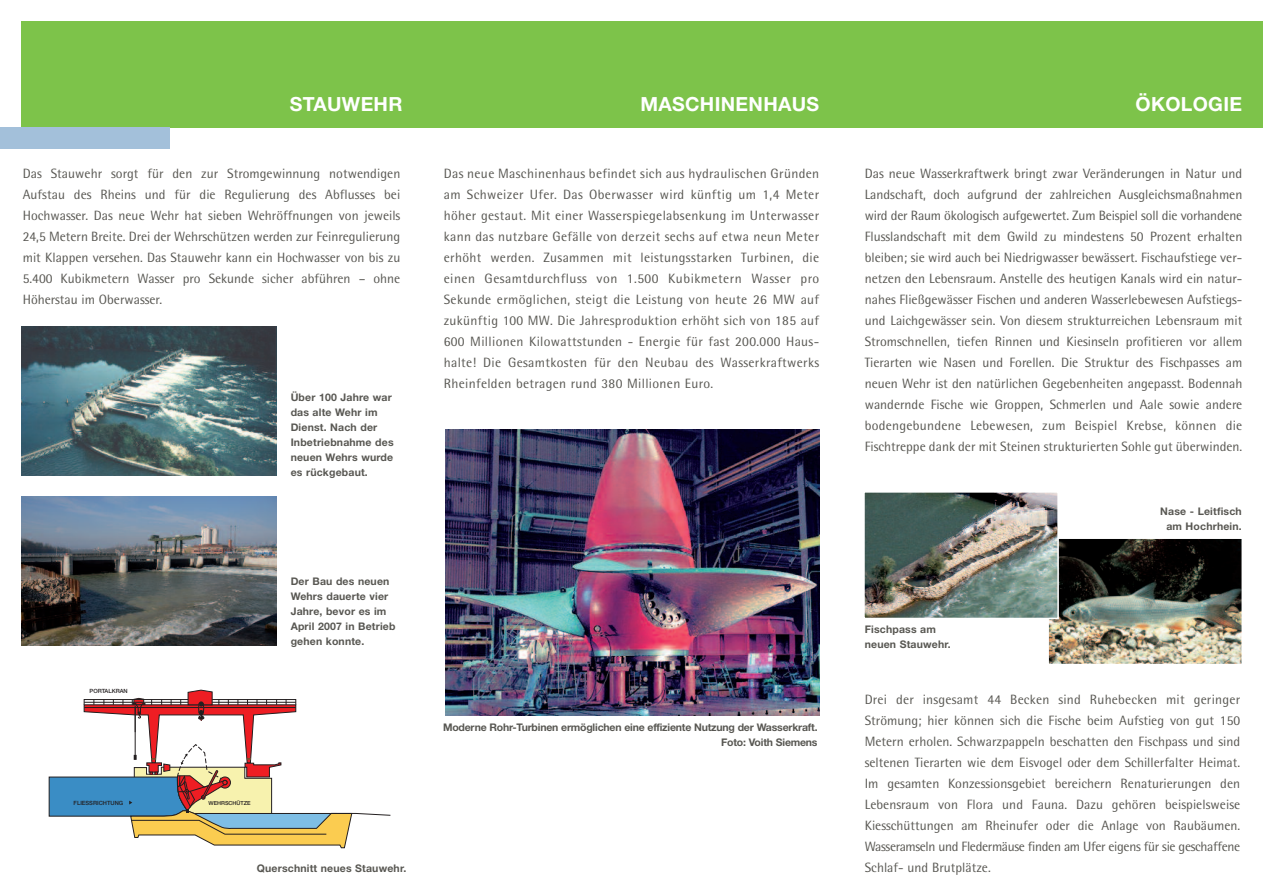
<style>
.page{position:relative;width:1263px;height:893px;background:#fff}
.page>*{position:absolute;margin:0;border:0;box-sizing:border-box;transform-origin:0 0}
.t1{font:700 19.5px "Helvetica Neue";letter-spacing:.015em;color:#fff}
.t2{font:13.5px/21px "Rotis Semi Sans";color:#585752;text-align:justify}
.t3{font:700 10.5px/15px "Helvetica Neue";letter-spacing:.015em;color:#585752}
.t4{font:700 10.5px/15px "Helvetica Neue";letter-spacing:-.02em;color:#585752;text-align:right}
.t5{font:500 5.7px "Helvetica Neue";color:#231f20}
.t6{font:500 5.55px "Helvetica Neue";color:#231f20}
</style>
<div class="page">
<div style="left:22px;top:21px;width:1241px;height:107px;background:#7dc34a"></div>
<div style="left:0;top:128px;width:170px;height:21px;background:#a3c0da"></div>
<img style="left:1050px;top:540px;width:190px;height:122px">
<div style="left:1047px;top:537px;width:196px;height:128px;border:2px solid #fff"></div>
<img style="left:866px;top:494px;width:190px;height:122px">
<div style="left:863px;top:491px;width:196px;height:128px;border:2px solid #fff"></div>
<svg style="left:49px;top:690px;width:341px;height:158px"></svg>
<img style="left:21px;top:327px;width:255px;height:148px">
<img style="left:21px;top:497px;width:255px;height:149px">
<img style="left:445px;top:430px;width:374px;height:286px">
<h1 class="t1" style="left:290px;top:97px;width:114px">STAUWEHR</h1>
<p class="t2" style="left:23px;top:164px;width:379px">Das Stauwehr sorgt für den zur Stromgewinnung notwendigen Aufstau des Rheins und für die Regulierung des Abflusses bei Hochwasser. Das neue Wehr hat sieben Wehröffnungen von jeweils 24,5 Metern Breite. Drei der Wehrschützen werden zur Feinregulierung mit Klappen versehen. Das Stauwehr kann ein Hochwasser von bis zu 5.400 Kubikmetern Wasser pro Sekunde sicher abführen – ohne Höherstau im Oberwasser.</p>
<p class="t3" style="left:291px;top:391px;width:104px">Über 100 Jahre war das alte Wehr im<br>Dienst. Nach der<br>Inbetriebnahme des neuen Wehrs wurde es rückgebaut.</p>
<p class="t5" style="left:89px;top:689px;width:40px">PORTALKRAN</p>
<p class="t3" style="left:291px;top:575px;width:106px">Der Bau des neuen<br>Wehrs dauerte vier<br>Jahre, bevor es im<br>April 2007 in Betrieb gehen konnte.</p>
<p class="t5" style="left:74px;top:801px;width:51px">FLIESSRICHTUNG</p>
<p class="t6" style="left:208px;top:801px;width:44px">WEHRSCHÜTZE</p>
<p class="t3" style="left:257px;top:862px;width:151px">Querschnitt neues Stauwehr.</p>
<h1 class="t1" style="left:640px;top:97px;width:180px">MASCHINENHAUS</h1>
<h1 class="t1" style="left:1135px;top:97px;width:108px">ÖKOLOGIE</h1>
<p class="t2" style="left:444px;top:164px;width:377px">Das neue Maschinenhaus befindet sich aus hydraulischen Gründen am Schweizer Ufer. Das Oberwasser wird künftig um 1,4 Meter höher gestaut. Mit einer Wasserspiegelabsenkung im Unterwasser kann das nutzbare Gefälle von derzeit sechs auf etwa neun Meter erhöht werden. Zusammen mit leistungsstarken Turbinen, die einen Gesamtdurchfluss von 1.500 Kubikmetern Wasser pro Sekunde ermöglichen, steigt die Leistung von heute 26 MW auf zukünftig 100 MW. Die Jahresproduktion erhöht sich von 185 auf 600 Millionen Kilowattstunden - Energie für fast 200.000 Haus&shy;halte! Die Gesamtkosten für den Neubau des Wasserkraftwerks Rheinfelden betragen rund 380 Millionen Euro.</p>
<p class="t4" style="left:443px;top:720px;width:376px">Moderne Rohr-Turbinen ermöglichen eine effiziente Nutzung der Wasserkraft.<br>Foto: Voith Siemens</p>
<p class="t2" style="left:865px;top:164px;width:379px">Das neue Wasserkraftwerk bringt zwar Veränderungen in Natur und Landschaft, doch aufgrund der zahlreichen Ausgleichsmaßnahmen wird der Raum ökologisch aufgewertet. Zum Beispiel soll die vorhandene Flusslandschaft mit dem Gwild zu mindestens 50 Prozent erhalten bleiben; sie wird auch bei Niedrigwasser bewässert. Fischaufstiege ver&shy;netzen den Lebensraum. Anstelle des heutigen Kanals wird ein natur&shy;nahes Fließgewässer Fischen und anderen Wasserlebewesen Aufstiegs&shy;und Laichgewässer sein. Von diesem strukturreichen Lebensraum mit Stromschnellen, tiefen Rinnen und Kiesinseln profitieren vor allem Tierarten wie Nasen und Forellen. Die Struktur des Fischpasses am neuen Wehr ist den natürlichen Gegebenheiten angepasst. Bodennah wandernde Fische wie Groppen, Schmerlen und Aale sowie andere bodengebundene Lebewesen, zum Beispiel Krebse, können die Fischtreppe dank der mit Steinen strukturierten Sohle gut überwinden.</p>
<p class="t3" style="left:865px;top:623px;width:87px">Fischpass am neuen Stauwehr.</p>
<p class="t3" style="left:1160px;top:505px;width:83px;text-align:center">Nase - Leitfisch am Hochrhein.</p>
<p class="t2" style="left:865px;top:690px;width:377px">Drei der insgesamt 44 Becken sind Ruhebecken mit geringer Strömung; hier können sich die Fische beim Aufstieg von gut 150<br>Metern erholen. Schwarzpappeln beschatten den Fischpass und sind seltenen Tierarten wie dem Eisvogel oder dem Schillerfalter Heimat.<br>Im gesamten Konzessionsgebiet bereichern Renaturierungen den Lebensraum von Flora und Fauna. Dazu gehören beispielsweise Kiesschüttungen am Rheinufer oder die Anlage von Raubäumen.<br>Wasseramseln und Fledermäuse finden am Ufer eigens für sie geschaffene Schlaf- und Brutplätze.</p>
</div>
